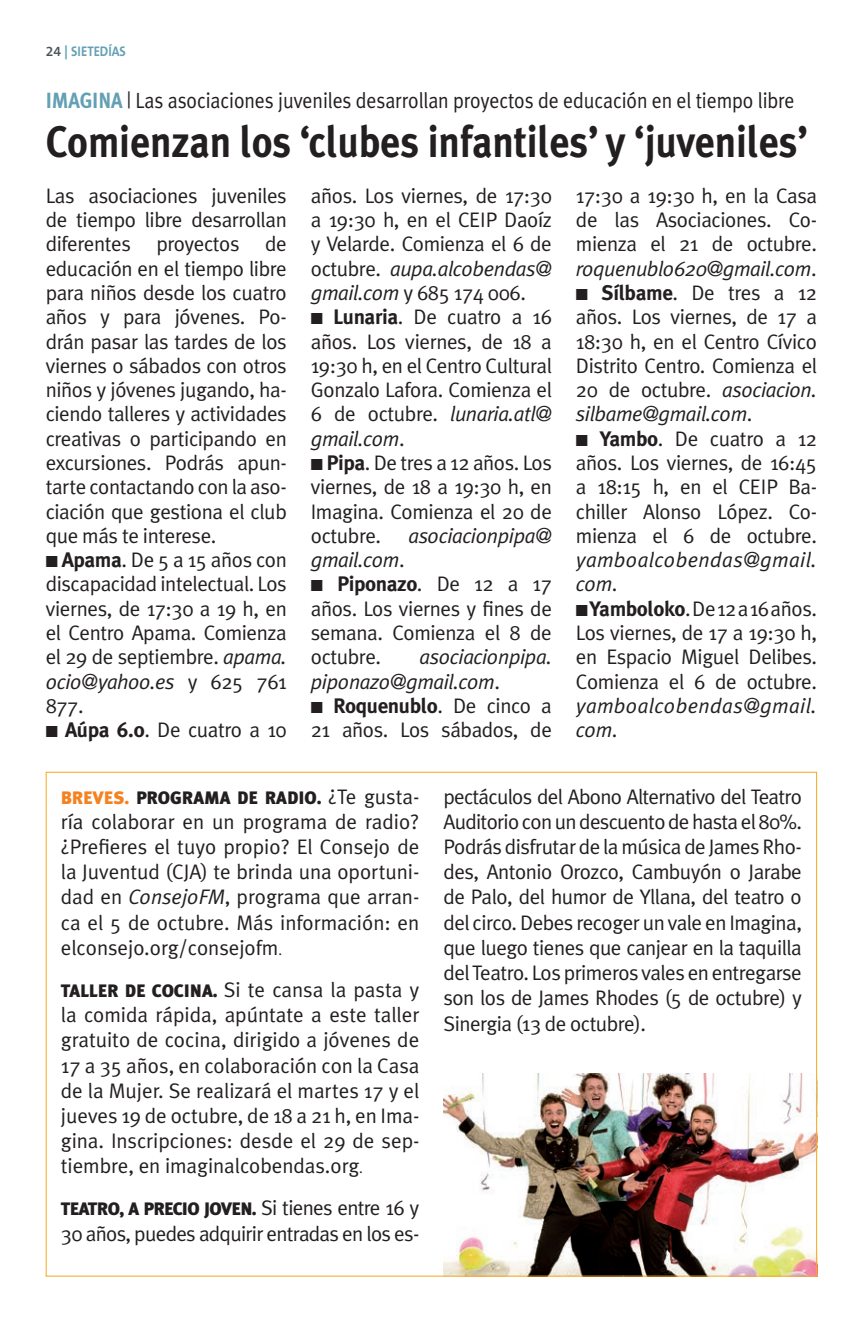
<style>
.page{position:relative;width:845px;height:1321px;background:#fff}
.page>*{position:absolute;margin:0;border:0;box-sizing:border-box;transform-origin:0 0}
.t1{font:700 44px "Meta Plus";letter-spacing:-.005em;color:#231f20;scale:.9 1}
.t2{font:22px "Meta Plus Normal";letter-spacing:-.005em;color:#231f20;scale:.9 1}
.t3{font:21px/24.2px "Meta Plus Normal";letter-spacing:-.02em;color:#231f20;text-align:justify}
.t4{font:italic 21px/24.2px "Meta Plus Normal";letter-spacing:-.02em;color:#231f20}
.t5{font:italic 21px/24.2px "Meta Plus Normal";letter-spacing:.015em;color:#231f20}
.t6{font:700 21px "Meta Plus";letter-spacing:-.02em;color:#231f20}
.t7{font:900 18px "Meta Plus";letter-spacing:-.035em;color:#231f20}
.t8{font:900 18px "Meta Plus";letter-spacing:-.005em;color:#231f20}
.t9{font:700 14px "The Sans B7";color:#64a0b4}
.s1{font-family:"The Sans B6";font-weight:600;color:#475354}
.s2{font-family:"Meta Plus";font-weight:700;color:#64a0b4}
.s3{font-family:"Meta Plus";font-weight:700}
.s4{font-style:italic}
.s5{font-style:normal}
.s6{font-family:"Meta Plus Normal";font-weight:400}
.s7{color:#f58220}
.s8{font-family:"Meta Plus Normal";font-weight:400;font-size:21px}
.s9{font-size:14px}
.s10{font-family:"Meta Plus";font-weight:900;font-size:18px}
</style>
<div class="page">
<svg style="left:46px;top:771px;width:771px;height:505px"></svg>
<p class="t9" style="left:46px;top:44px;width:82px"><span class="s1">24</span> | SIETEDÍAS</p>
<p class="t2" style="left:46px;top:88px;width:833px"><span class="s2">IMAGINA</span> | Las asociaciones juveniles desarrollan proyectos de educación en el tiempo libre</p>
<h1 class="t1" style="left:46px;top:116px;width:848px">Comienzan los ‘clubes infantiles’ y ‘juveniles’</h1>
<p class="t3" style="left:46px;top:183px;width:243px">Las asociaciones juveniles de tiempo libre desarrollan diferentes proyectos de educación en el tiempo libre para niños desde los cuatro años y para jóvenes. Po&shy;drán pasar las tardes de los viernes o sábados con otros niños y jóvenes jugando, ha&shy;ciendo talleres y actividades creativas o participando en excursiones. Podrás apun&shy;tarte contactando con la aso&shy;ciación que gestiona el club que más te interese.</p>
<p class="t3" style="left:46px;top:547px;width:243px">■ <span class="s3">Apama</span>. De 5 a 15 años con discapacidad intelectual. Los viernes, de 17:30 a 19 h, en el Centro Apama. Comienza el 29 de septiembre. <span class="s4">apama. ocio@yahoo.es</span> y 625 761<br>877.</p>
<p class="t3" style="left:46px;top:717px;width:242px">■ <span class="s3">Aúpa 6.0</span>. De cuatro a 10</p>
<p class="t3" style="left:311px;top:183px;width:243px">años. Los viernes, de 17:30 a 19:30 h, en el CEIP Daoíz y Velarde. Comienza el 6 de octubre. <span class="s4">aupa.alcobendas@ gmail.com</span> y 685 174 006.</p>
<p class="t3" style="left:311px;top:304px;width:243px">■ <span class="s3">Lunaria</span>. De cuatro a 16 años. Los viernes, de 18 a 19:30 h, en el Centro Cultural Gonzalo Lafora. Comienza el 6 de octubre. <span class="s4">lunaria.atl@ gmail.com</span>.</p>
<p class="t3" style="left:311px;top:450px;width:243px">■ <span class="s3">Pipa</span>. De tres a 12 años. Los viernes, de 18 a 19:30 h, en Imagina. Comienza el 20 de octubre.</p>
<p class="t4" style="left:408px;top:523px;width:145px">asociacionpipa@</p>
<p class="t4" style="left:311px;top:547px;width:95px">gmail.com<span class="s5">.</span></p>
<p class="t6" style="left:311px;top:572px;width:242px">■ Piponazo<span class="s6">. De 12 a 17</span></p>
<p class="t3" style="left:311px;top:596px;width:243px">años. Los viernes y fines de semana. Comienza el 8 de octubre.</p>
<p class="t4" style="left:311px;top:644px;width:243px;text-indent:109px">asociacionpipa. piponazo@gmail.com<span class="s5">.</span></p>
<p class="t6" style="left:311px;top:693px;width:243px">■ Roquenublo<span class="s6">. De cinco a</span></p>
<p class="t3" style="left:311px;top:717px;width:243px">21 años. Los sábados, de</p>
<p class="t3" style="left:576px;top:183px;width:243px">17:30 a 19:30 h, en la Casa de las Asociaciones. Co&shy;mienza el 21 de octubre. <span class="s4">roquenublo620@gmail.com</span>.</p>
<p class="t3" style="left:576px;top:280px;width:243px">■ <span class="s3">Sílbame</span>. De tres a 12 años. Los viernes, de 17 a 18:30 h, en el Centro Cívico Distrito Centro. Comienza el 20 de octubre. <span class="s4">asociacion. silbame@gmail.com</span>.</p>
<p class="t3" style="left:576px;top:426px;width:243px">■ <span class="s3">Yambo</span>. De cuatro a 12 años. Los viernes, de 16:45 a 18:15 h, en el CEIP Ba&shy;chiller Alonso López. Co&shy;mienza el 6 de octubre.</p>
<p class="t5" style="left:576px;top:547px;width:242px">yamboalcobendas@gmail. com<span class="s5">.</span></p>
<p class="t3" style="left:576px;top:596px;width:243px">■<span class="s3">Yamboloko</span>. De 12 a 16 años.<br>Los viernes, de 17 a 19:30 h, en Espacio Miguel Delibes.<br>Comienza el 6 de octubre.</p>
<p class="t5" style="left:576px;top:693px;width:242px">yamboalcobendas@gmail. com<span class="s5">.</span></p>
<p class="t8" style="left:61px;top:786px;width:360px"><span class="s7">BREVES.</span> PROGRAMA DE RADIO. <span class="s8">¿Te gusta-</span></p>
<p class="t3" style="left:61px;top:808px;width:360px;line-height:25.2px">ría colaborar en un programa de radio? ¿Prefieres el tuyo propio? El Consejo de la Juventud (CJA) te brinda una oportuni&shy;dad en <span class="s4">ConsejoFM</span>, programa que arran&shy;ca el 5 de octubre. Más información: en elconsejo.org/consejofm<span class="s9">.</span></p>
<p class="t3" style="left:61px;top:976px;width:360px;line-height:25.2px"><span class="s10">TALLER DE COCINA.</span> Si te cansa la pasta y la comida rápida, apúntate a este taller gratuito de cocina, dirigido a jóvenes de 17 a 35 años, en colaboración con la Casa de la Mujer. Se realizará el martes 17 y el jueves 19 de octubre, de 18 a 21 h, en Ima&shy;gina. Inscripciones: desde el 29 de sep&shy;tiembre, en imaginalcobendas.org<span class="s9">.</span></p>
<p class="t7" style="left:61px;top:1198px;width:360px">TEATRO, A PRECIO JOVEN. <span class="s8">Si tienes entre 16 y</span></p>
<p class="t3" style="left:61px;top:1220px;width:360px">30 años, puedes adquirir entradas en los es-</p>
<p class="t3" style="left:443px;top:783px;width:360px;line-height:25.2px">pectáculos del Abono Alternativo del Teatro Auditorio con un descuento de hasta el 80%.<br>Podrás disfrutar de la música de James Rho&shy;des, Antonio Orozco, Cambuyón o Jarabe de Palo, del humor de Yllana, del teatro o del circo. Debes recoger un vale en Imagina, que luego tienes que canjear en la taquilla del Teatro. Los primeros vales en entregarse son los de James Rhodes (5 de octubre) y Sinergia (13 de octubre).</p>
</div>
